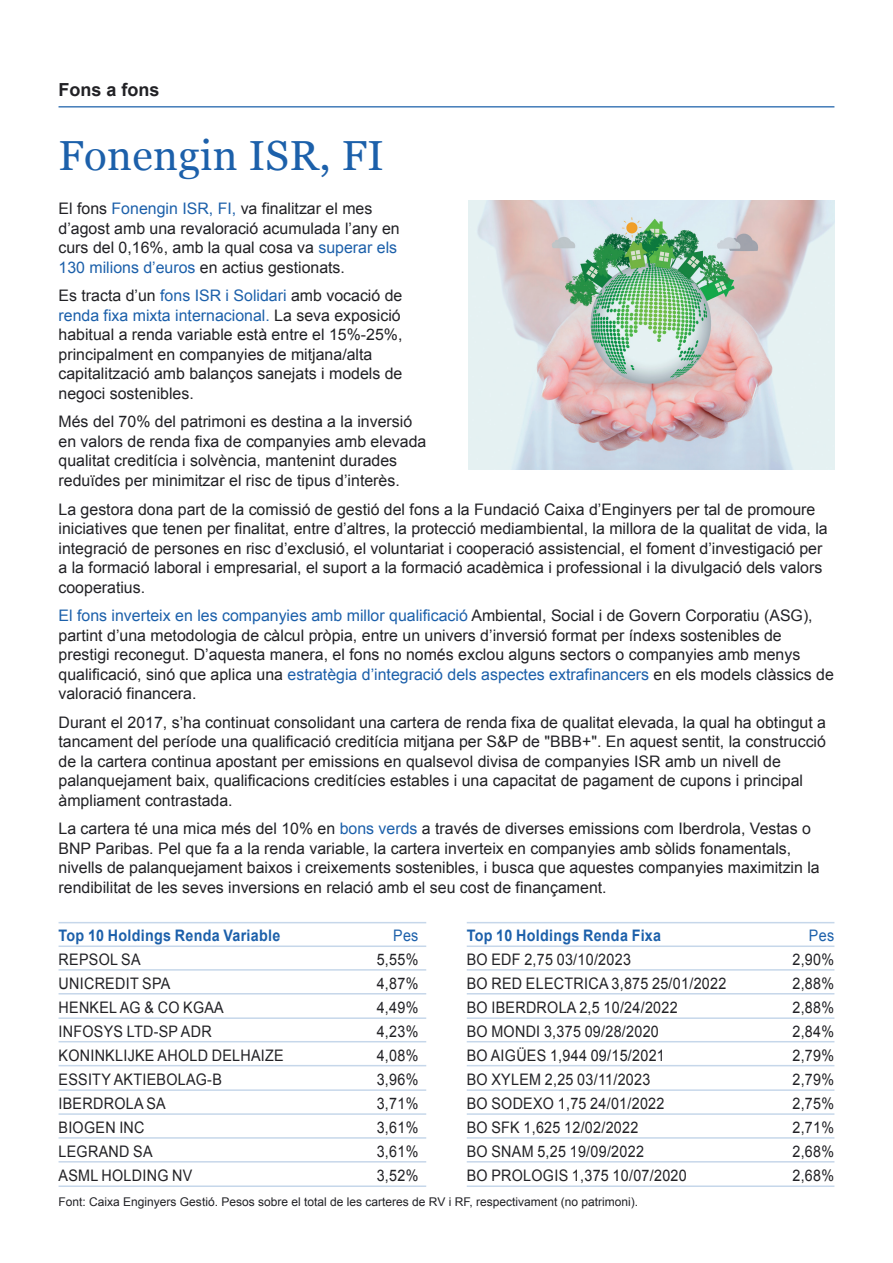
<style>
.page{position:relative;width:893px;height:1263px;background:#fff}
.page>*{position:absolute;margin:0;border:0;box-sizing:border-box;transform-origin:0 0}
.t1{font:42px "Georgia";letter-spacing:.01em;color:#1c60aa}
.t2{font:700 18px "Arial";color:#212125}
.t3{font:15.9px/19.5px "Arial";color:#212125}
.t4{font:15.9px/24px "Arial";letter-spacing:.02em;color:#212125;scale:.9 1}
.t5{font:15.9px/24px "Arial";color:#212125;text-align:justify;scale:.9 1}
.t6{font:700 15.9px "Arial";letter-spacing:.02em;color:#1c60aa;scale:.9 1}
.t7{font:15.9px "Arial";letter-spacing:.02em;color:#1c60aa;scale:.9 1}
.t8{font:12px "Arial";color:#212125}
.s1{color:#1c60aa}
</style>
<div class="page">
<hr style="left:59px;top:969px;width:367px;height:2px;background:#c6d7ea">
<hr style="left:59px;top:993px;width:367px;height:2px;background:#c6d7ea">
<hr style="left:59px;top:946px;width:367px;height:1px;background:#c6d7ea">
<hr style="left:59px;top:922px;width:367px;height:1px;background:#c6d7ea">
<hr style="left:59px;top:1017px;width:367px;height:2px;background:#c6d7ea">
<hr style="left:59px;top:1041px;width:367px;height:1px;background:#c6d7ea">
<hr style="left:59px;top:1065px;width:367px;height:1px;background:#c6d7ea">
<hr style="left:59px;top:1089px;width:367px;height:2px;background:#c6d7ea">
<hr style="left:59px;top:1113px;width:367px;height:2px;background:#c6d7ea">
<hr style="left:59px;top:1137px;width:367px;height:2px;background:#c6d7ea">
<hr style="left:59px;top:1161px;width:367px;height:2px;background:#c6d7ea">
<hr style="left:467px;top:969px;width:367px;height:2px;background:#c6d7ea">
<hr style="left:467px;top:993px;width:367px;height:2px;background:#c6d7ea">
<hr style="left:467px;top:922px;width:367px;height:1px;background:#c6d7ea">
<hr style="left:467px;top:946px;width:367px;height:1px;background:#c6d7ea">
<hr style="left:467px;top:1017px;width:367px;height:2px;background:#c6d7ea">
<hr style="left:467px;top:1041px;width:367px;height:1px;background:#c6d7ea">
<hr style="left:467px;top:1065px;width:367px;height:1px;background:#c6d7ea">
<hr style="left:467px;top:1089px;width:367px;height:2px;background:#c6d7ea">
<hr style="left:467px;top:1113px;width:367px;height:2px;background:#c6d7ea">
<hr style="left:467px;top:1137px;width:367px;height:2px;background:#c6d7ea">
<hr style="left:467px;top:1161px;width:367px;height:2px;background:#c6d7ea">
<hr style="left:467px;top:1185px;width:367px;height:2px;background:#c6d7ea">
<hr style="left:59px;top:1185px;width:367px;height:2px;background:#c6d7ea">
<hr style="left:59px;top:106px;width:775px;height:1px;background:#1c60aa">
<img style="left:468px;top:200px;width:366px;height:270px">
<p class="t2" style="left:58px;top:78px;width:103px">Fons a fons</p>
<h1 class="t1" style="left:58px;top:125px;width:327px">Fonengin ISR, FI</h1>
<p class="t3" style="left:58px;top:199px;width:343px">El fons <span class="s1">Fonengin ISR, FI,</span> va finalitzar el mes d’agost amb una revaloració acumulada l’any en curs del 0,16%, amb la qual cosa va <span class="s1">superar els 130 milions d’euros</span> en actius gestionats.</p>
<p class="t3" style="left:58px;top:286px;width:345px">Es tracta d’un <span class="s1">fons ISR i Solidari</span> amb vocació de <span class="s1">renda fixa mixta internacional.</span> La seva exposició habitual a renda variable està entre el 15%-25%, principalment en companyies de mitjana/alta capitalització amb balanços sanejats i models de negoci sostenibles.</p>
<p class="t3" style="left:58px;top:412px;width:369px">Més del 70% del patrimoni es destina a la inversió en valors de renda fixa de companyies amb elevada qualitat creditícia i solvència, mantenint durades reduïdes per minimitzar el risc de tipus d’interès.</p>
<p class="t3" style="left:58px;top:500px;width:770px">La gestora dona part de la comissió de gestió del fons a la Fundació Caixa d’Enginyers per tal de promoure iniciatives que tenen per finalitat, entre d’altres, la protecció mediambiental, la millora de la qualitat de vida, la integració de persones en risc d’exclusió, el voluntariat i cooperació assistencial, el foment d’investigació per a la formació laboral i empresarial, el suport a la formació acadèmica i professional i la divulgació dels valors cooperatius.</p>
<p class="t3" style="left:58px;top:606px;width:777px"><span class="s1">El fons inverteix en les companyies amb millor qualificació</span> Ambiental, Social i de Govern Corporatiu (ASG), partint d’una metodologia de càlcul pròpia, entre un univers d’inversió format per índexs sostenibles de prestigi reconegut. D’aquesta manera, el fons no només exclou alguns sectors o companyies amb menys qualificació, sinó que aplica una <span class="s1">estratègia d’integració dels aspectes extrafinancers</span> en els models clàssics de valoració financera.</p>
<p class="t3" style="left:58px;top:712px;width:769px">Durant el 2017, s’ha continuat consolidant una cartera de renda fixa de qualitat elevada, la qual ha obtingut a tancament del període una qualificació creditícia mitjana per S&amp;P de "BBB+". En aquest sentit, la construcció de la cartera continua apostant per emissions en qualsevol divisa de companyies ISR amb un nivell de palanquejament baix, qualificacions creditícies estables i una capacitat de pagament de cupons i principal àmpliament contrastada.</p>
<p class="t3" style="left:58px;top:819px;width:762px">La cartera té una mica més del 10% en <span class="s1">bons verds</span> a través de diverses emissions com Iberdrola, Vestas o BNP Paribas. Pel que fa a la renda variable, la cartera inverteix en companyies amb sòlids fonamentals, nivells de palanquejament baixos i creixements sostenibles, i busca que aquestes companyies maximitzin la rendibilitat de les seves inversions en relació amb el seu cost de finançament.</p>
<p class="t6" style="left:59px;top:925px;width:248px">Top 10 Holdings Renda Variable</p>
<p class="t4" style="left:59px;top:948px;width:252px">REPSOL SA<br>UNICREDIT SPA<br>HENKEL AG &amp; CO KGAA<br>INFOSYS LTD-SP ADR<br>KONINKLIJKE AHOLD DELHAIZE<br>ESSITY AKTIEBOLAG-B<br>IBERDROLA SA<br>BIOGEN INC<br>LEGRAND SA<br>ASML HOLDING NV</p>
<p class="t7" style="left:393px;top:925px;width:30px">Pes</p>
<p class="t5" style="left:377px;top:948px;width:48px">5,55% 4,87% 4,49% 4,23% 4,08% 3,96% 3,71% 3,61% 3,61% 3,52%</p>
<p class="t6" style="left:467px;top:925px;width:217px">Top 10 Holdings Renda Fixa</p>
<p class="t4" style="left:467px;top:948px;width:290px">BO EDF 2,75 03/10/2023<br>BO RED ELECTRICA 3,875 25/01/2022<br>BO IBERDROLA 2,5 10/24/2022<br>BO MONDI 3,375 09/28/2020<br>BO AIGÜES 1,944 09/15/2021<br>BO XYLEM 2,25 03/11/2023<br>BO SODEXO 1,75 24/01/2022<br>BO SFK 1,625 12/02/2022<br>BO SNAM 5,25 19/09/2022<br>BO PROLOGIS 1,375 10/07/2020</p>
<p class="t8" style="left:59px;top:1194px;width:581px">Font: Caixa Enginyers Gestió. Pesos sobre el total de les carteres de RV i RF, respectivament (no patrimoni).</p>
<p class="t7" style="left:808px;top:925px;width:30px">Pes</p>
<p class="t5" style="left:792px;top:948px;width:48px">2,90% 2,88% 2,88% 2,84% 2,79% 2,79% 2,75% 2,71% 2,68% 2,68%</p>
</div>
